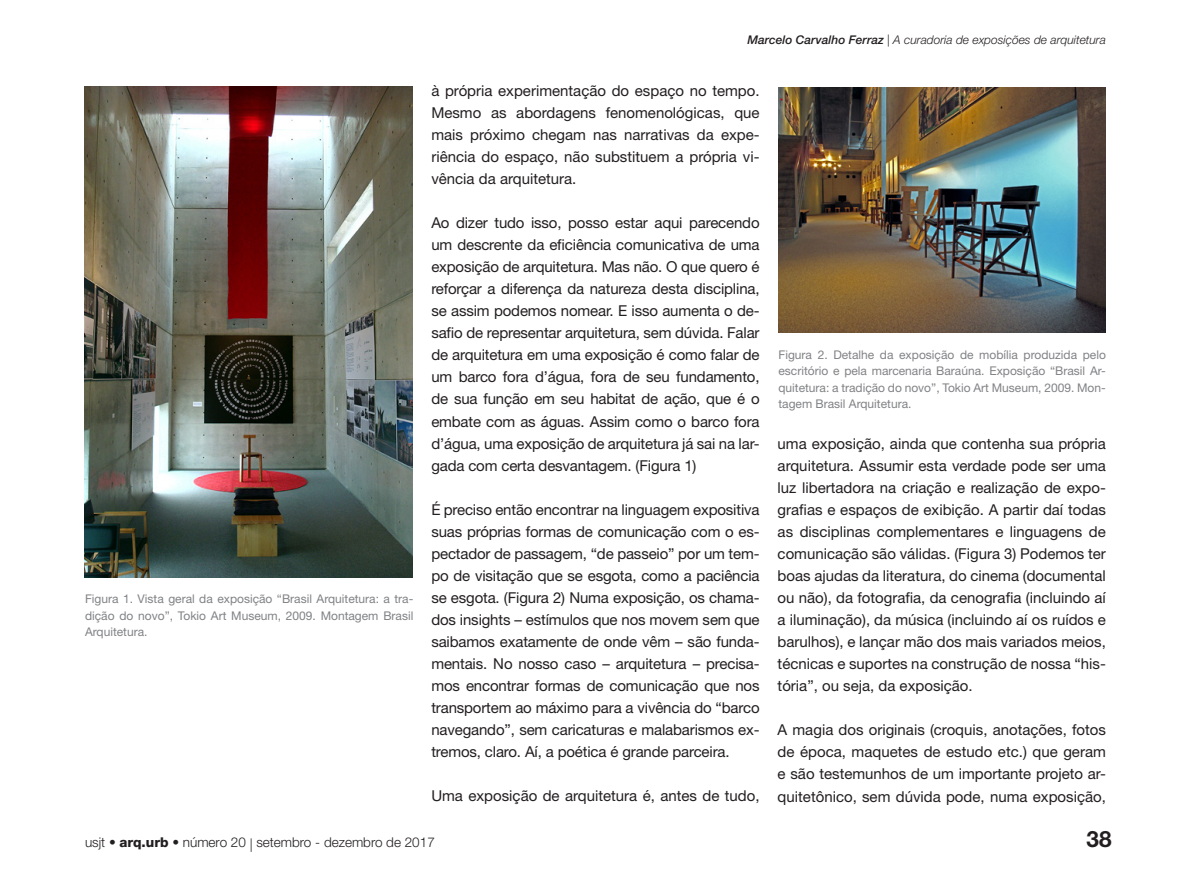
<style>
.page{position:relative;width:1191px;height:893px;background:#fff}
.page>*{position:absolute;margin:0;border:0;box-sizing:border-box;transform-origin:0 0}
.t1{font:700 22.5px "Helvetica Neue LT Std";color:#231f20}
.Texto{font:15px/22px "Helvetica Neue LT Std";color:#231f20;text-align:justify}
.t2{font:300 13.5px "Helvetica Neue LT Std";color:#231f20}
.Legenda{font:12px/16.5px "Helvetica Neue LT Std";color:#808285;text-align:justify}
.t3{font:italic 300 12px "Helvetica Neue LT Std";color:#231f20}
.s1{font-weight:500}
.s2{font-weight:800}
</style>
<div class="page">
<img style="left:85px;top:86px;width:327px;height:492px">
<img style="left:778px;top:87px;width:328px;height:246px">
<p class="Legenda" style="left:85px;top:591px;width:330px">Figura 1. Vista geral da exposição “Brasil Arquitetura: a tra&shy;dição do novo”, Tokio Art Museum, 2009. Montagem Brasil Arquitetura.</p>
<p class="t3" style="left:747px;top:33px;width:360px"><span class="s1">Marcelo Carvalho Ferraz</span> | A curadoria de exposições de arquitetura</p>
<p class="Texto" style="left:431px;top:79px;width:330px">à própria experimentação do espaço no tempo.<br>Mesmo as abordagens fenomenológicas, que mais próximo chegam nas narrativas da expe&shy;riência do espaço, não substituem a própria vi&shy;vência da arquitetura.</p>
<p class="Texto" style="left:431px;top:211px;width:330px">Ao dizer tudo isso, posso estar aqui parecendo um descrente da eficiência comunicativa de uma exposição de arquitetura. Mas não. O que quero é reforçar a diferença da natureza desta disciplina, se assim podemos nomear. E isso aumenta o de&shy;safio de representar arquitetura, sem dúvida. Falar de arquitetura em uma exposição é como falar de um barco fora d’água, fora de seu fundamento, de sua função em seu habitat de ação, que é o embate com as águas. Assim como o barco fora d’água, uma exposição de arquitetura já sai na lar&shy;gada com certa desvantagem. (Figura 1)</p>
<p class="Texto" style="left:431px;top:498px;width:330px">É preciso então encontrar na linguagem expositiva suas próprias formas de comunicação com o es&shy;pectador de passagem, “de passeio” por um tem&shy;po de visitação que se esgota, como a paciência se esgota. (Figura 2) Numa exposição, os chama&shy;dos insights – estímulos que nos movem sem que saibamos exatamente de onde vêm – são funda&shy;mentais. No nosso caso – arquitetura – precisa&shy;mos encontrar formas de comunicação que nos transportem ao máximo para a vivência do “barco navegando”, sem caricaturas e malabarismos ex&shy;tremos, claro. Aí, a poética é grande parceira.</p>
<p class="Texto" style="left:431px;top:785px;width:330px">Uma exposição de arquitetura é, antes de tudo,</p>
<p class="Legenda" style="left:778px;top:346px;width:329px">Figura 2. Detalhe da exposição de mobília produzida pelo escritório e pela marcenaria Baraúna. Exposição “Brasil Ar&shy;quitetura: a tradição do novo”, Tokio Art Museum, 2009. Mon&shy;tagem Brasil Arquitetura.</p>
<p class="Texto" style="left:777px;top:432px;width:330px">uma exposição, ainda que contenha sua própria arquitetura. Assumir esta verdade pode ser uma luz libertadora na criação e realização de expo&shy;grafias e espaços de exibição. A partir daí todas as disciplinas complementares e linguagens de comunicação são válidas. (Figura 3) Podemos ter boas ajudas da literatura, do cinema (documental ou não), da fotografia, da cenografia (incluindo aí a iluminação), da música (incluindo aí os ruídos e barulhos), e lançar mão dos mais variados meios, técnicas e suportes na construção de nossa “his&shy;tória”, ou seja, da exposição.</p>
<p class="Texto" style="left:777px;top:719px;width:330px">A magia dos originais (croquis, anotações, fotos de época, maquetes de estudo etc.) que geram e são testemunhos de um importante projeto ar&shy;quitetônico, sem dúvida pode, numa exposição,</p>
<p class="t2" style="left:85px;top:834px;width:351px">usjt • <span class="s2">arq.urb</span> • número 20 | setembro - dezembro de 2017</p>
<h1 class="t1" style="left:1086px;top:825px;width:27px">38</h1>
</div>
